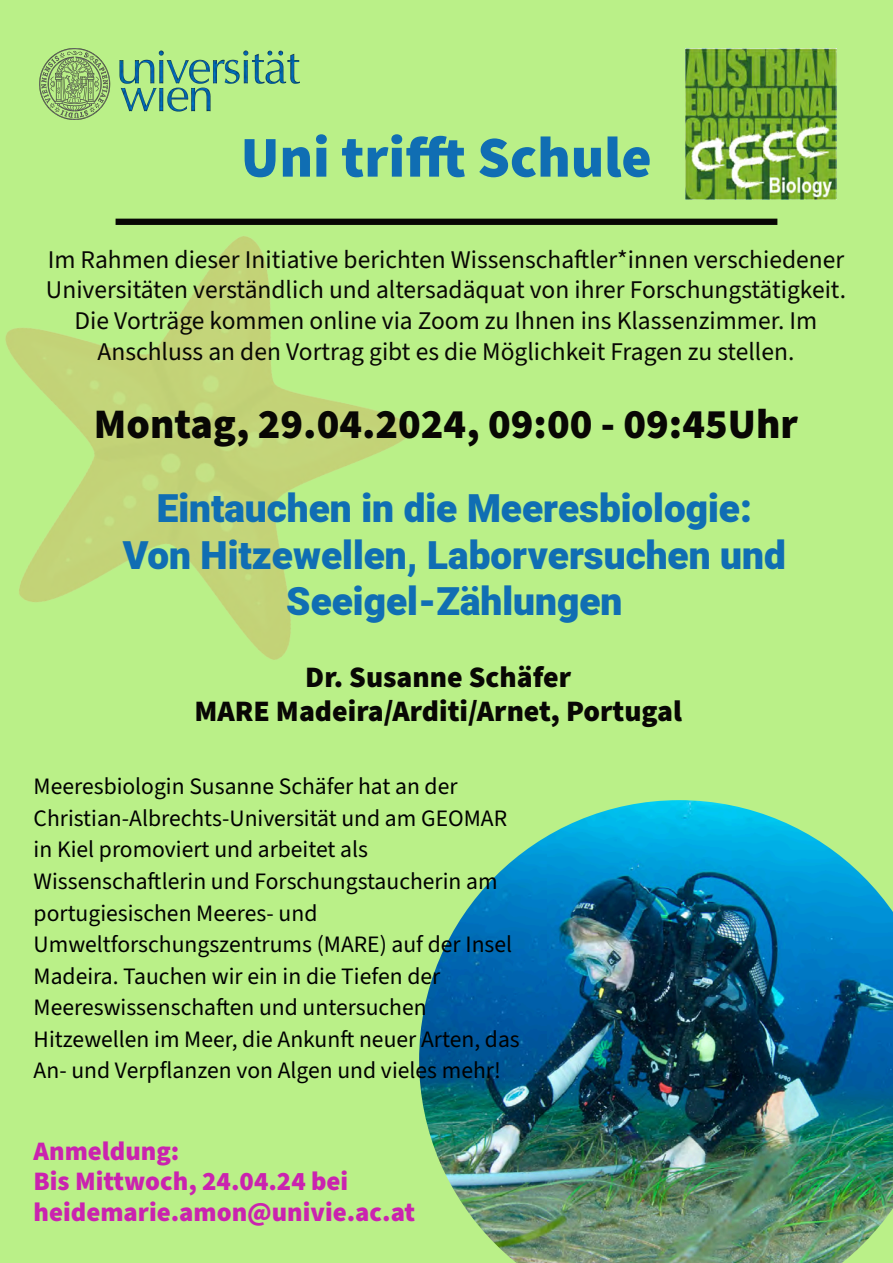
<style>
.page{position:relative;width:893px;height:1263px;background:#fff}
.page>*{position:absolute;margin:0;border:0;box-sizing:border-box;transform-origin:0 0}
.t1{font:900 57.75px "Source Sans Pro";color:#106eb3}
.t2{font:900 42px "Source Sans Pro";color:#080704}
.t3{font:900 38.7px/46.7px "Heebo";color:#106eb3;text-align:center}
.t4{font:900 29.7px/33.9px "Source Sans Pro";color:#080704;text-align:center}
.t5{font:900 26.7px/30.5px "Source Sans Pro";color:#ca23af}
.t6{font:25.5px/30.8px "Source Sans 3";color:#080704;text-align:center}
.t7{font:23.55px/31.5px "Source Sans 3";color:#000}
</style>
<div class="page">
<div style="left:0;top:0;width:892px;height:1263px;background:#baf088"></div>
<img style="left:685px;top:48px;width:151px;height:152px">
<img style="left:39px;top:48px;width:261px;height:71px">
<div style="left:115px;top:219px;width:662px;height:6px;background:#080704"></div>
<img style="left:419px;top:800px;width:473px;height:463px">
<img style="left:5px;top:218px;width:502px;height:442px">
<h1 class="t1" style="left:241px;top:117px;width:412px">Uni trifft Schule</h1>
<p class="t6" style="left:46px;top:244px;width:801px">Im Rahmen dieser Initiative berichten Wissenschaftler*innen verschiedener Universitäten verständlich und altersadäquat von ihrer Forschungstätigkeit.<br>Die Vorträge kommen online via Zoom zu Ihnen ins Klassenzimmer. Im Anschluss an den Vortrag gibt es die Möglichkeit Fragen zu stellen.</p>
<h2 class="t2" style="left:94px;top:394px;width:705px">Montag, 29.04.2024, 09:00 - 09:45Uhr</h2>
<h3 class="t3" style="left:123px;top:486px;width:664px">Eintauchen in die Meeresbiologie:<br>Von Hitzewellen, Laborversuchen und<br>Seeigel-Zählungen</h3>
<p class="t4" style="left:194px;top:661px;width:489px">Dr. Susanne Schäfer<br>MARE Madeira/Arditi/Arnet, Portugal</p>
<p class="t7" style="left:34px;top:771px;width:487px">Meeresbiologin Susanne Schäfer hat an der Christian-Albrechts-Universität und am GEOMAR in Kiel promoviert und arbeitet als Wissenschaftlerin und Forschungstaucherin am portugiesischen Meeres- und Umweltforschungszentrums (MARE) auf der Insel Madeira. Tauchen wir ein in die Tiefen der Meereswissenschaften und untersuchen Hitzewellen im Meer, die Ankunft neuer Arten, das An- und Verpflanzen von Algen und vieles mehr!</p>
<p class="t5" style="left:34px;top:1136px;width:383px">Anmeldung:<br>Bis Mittwoch, 24.04.24 bei heidemarie.amon@univie.ac.at</p>
</div>
